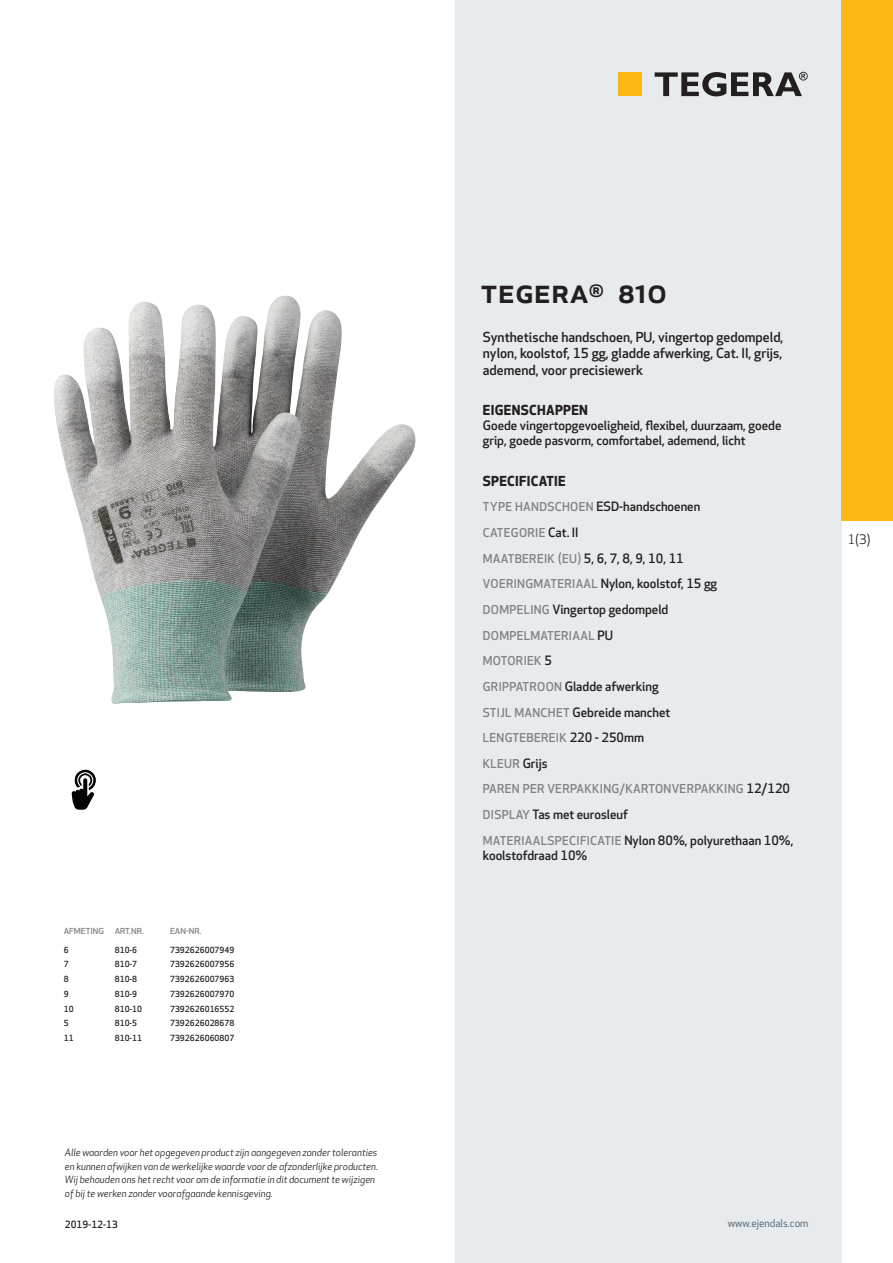
<style>
.page{position:relative;width:893px;height:1263px;background:#fff}
.page>*{position:absolute;margin:0;border:0;box-sizing:border-box;transform-origin:0 0}
.prodname{font:500 34.5px "Apex New";color:#231f20}
.Funktion_body{font:500 13.5px/16.5px "Apex New";color:#231f20;text-align:justify}
.Funktion_body-2{font:700 13.5px "Apex New";letter-spacing:.025em;color:#231f20}
.t1{font:12.75px "Apex New";color:#231f20}
.Funktion_body-3{font:500 12.6px/15px "Apex New";color:#231f20}
.Funktion_body-4{font:500 12px "Apex New";letter-spacing:.025em;color:#808285}
.t2{font:10.5px "Apex New";color:#405968}
.t3{font:italic 9.75px/13.5px "Apex New";color:#231f20}
.Sidfot_datum{font:500 9.75px "Apex New";color:#231f20}
.ArticleTable_body{font:500 8.25px "Apex New";color:#231f20}
.ArticeTable_header{font:500 8.1px "Apex New";color:#808285;scale:1.06 1}
.s1{font-size:12px;color:#808285}
.s2{font-size:12.6px;color:#231f20}
</style>
<div class="page">
<div style="left:455px;top:0;width:387px;height:1263px;background:#e8ebee"></div>
<div style="left:842px;top:0;width:51px;height:520px;background:#fcb814"></div>
<img style="left:54px;top:295px;width:362px;height:409px">
<div style="left:618px;top:72px;width:24px;height:24px;background:#fcb814"></div>
<svg style="left:655px;top:72px;width:153px;height:24px"></svg>
<svg style="left:72px;top:770px;width:24px;height:40px"></svg>
<p class="ArticeTable_header" style="left:64px;top:925px;width:39px">AFMETING</p>
<p class="ArticeTable_header" style="left:115px;top:925px;width:29px">ART.NR.</p>
<p class="ArticeTable_header" style="left:170px;top:925px;width:31px">EAN-NR.</p>
<p class="ArticleTable_body" style="left:64px;top:944px;width:6px">6</p>
<p class="ArticleTable_body" style="left:115px;top:944px;width:24px">810-6</p>
<p class="ArticleTable_body" style="left:170px;top:944px;width:66px">7392626007949</p>
<p class="ArticleTable_body" style="left:64px;top:959px;width:6px">7</p>
<p class="ArticleTable_body" style="left:115px;top:959px;width:24px">810-7</p>
<p class="ArticleTable_body" style="left:170px;top:959px;width:66px">7392626007956</p>
<p class="ArticleTable_body" style="left:64px;top:973px;width:6px">8</p>
<p class="ArticleTable_body" style="left:115px;top:973px;width:24px">810-8</p>
<p class="ArticleTable_body" style="left:170px;top:973px;width:66px">7392626007963</p>
<p class="ArticleTable_body" style="left:64px;top:988px;width:6px">9</p>
<p class="ArticleTable_body" style="left:115px;top:988px;width:24px">810-9</p>
<p class="ArticleTable_body" style="left:170px;top:988px;width:66px">7392626007970</p>
<p class="ArticleTable_body" style="left:64px;top:1003px;width:11px">10</p>
<p class="ArticleTable_body" style="left:115px;top:1003px;width:29px">810-10</p>
<p class="ArticleTable_body" style="left:170px;top:1003px;width:66px">7392626016552</p>
<p class="ArticleTable_body" style="left:64px;top:1018px;width:6px">5</p>
<p class="ArticleTable_body" style="left:115px;top:1018px;width:24px">810-5</p>
<p class="ArticleTable_body" style="left:170px;top:1018px;width:66px">7392626028678</p>
<p class="ArticleTable_body" style="left:64px;top:1032px;width:11px">11</p>
<p class="ArticleTable_body" style="left:115px;top:1032px;width:29px">810-11</p>
<p class="ArticleTable_body" style="left:170px;top:1032px;width:66px">7392626060807</p>
<p class="t3" style="left:65px;top:1146px;width:315px">Alle waarden voor het opgegeven product zijn aangegeven zonder toleranties en kunnen afwijken van de werkelijke waarde voor de afzonderlijke producten.<br>Wij behouden ons het recht voor om de informatie in dit document te wijzigen of bij te werken zonder voorafgaande kennisgeving.</p>
<p class="Sidfot_datum" style="left:65px;top:1218px;width:54px">2019-12-13</p>
<p class="prodname" style="left:480px;top:267px;width:188px">TEGERA<sup>®</sup> 810</p>
<p class="Funktion_body" style="left:483px;top:328px;width:302px">Synthetische handschoen, PU, vingertop gedompeld, nylon, koolstof, 15 gg, gladde afwerking, Cat. II, grijs, ademend, voor precisiewerk</p>
<p class="Funktion_body-2" style="left:483px;top:400px;width:107px">EIGENSCHAPPEN</p>
<p class="Funktion_body-3" style="left:483px;top:418px;width:300px">Goede vingertopgevoeligheid, flexibel, duurzaam, goede grip, goede pasvorm, comfortabel, ademend, licht</p>
<p class="Funktion_body-2" style="left:483px;top:471px;width:84px">SPECIFICATIE</p>
<p class="Funktion_body-3" style="left:483px;top:499px;width:219px"><span class="s1">TYPE HANDSCHOEN</span> ESD-handschoenen</p>
<p class="Funktion_body-4" style="left:483px;top:525px;width:97px">CATEGORIE <span class="s2">Cat. II</span></p>
<p class="Funktion_body-3" style="left:483px;top:550px;width:202px"><span class="s1">MAATBEREIK (EU)</span> 5, 6, 7, 8, 9, 10, 11</p>
<p class="Funktion_body-3" style="left:483px;top:576px;width:236px"><span class="s1">VOERINGMATERIAAL</span> Nylon, koolstof, 15 gg</p>
<p class="Funktion_body-3" style="left:483px;top:602px;width:187px"><span class="s1">DOMPELING</span> Vingertop gedompeld</p>
<p class="Funktion_body-4" style="left:483px;top:627px;width:132px">DOMPELMATERIAAL <span class="s2">PU</span></p>
<p class="Funktion_body-4" style="left:483px;top:653px;width:71px">MOTORIEK <span class="s2">5</span></p>
<p class="Funktion_body-3" style="left:483px;top:679px;width:177px"><span class="s1">GRIPPATROON</span> Gladde afwerking</p>
<p class="Funktion_body-3" style="left:483px;top:704px;width:189px"><span class="s1">STIJL MANCHET</span> Gebreide manchet</p>
<p class="Funktion_body-4" style="left:483px;top:730px;width:163px">LENGTEBEREIK <span class="s2">220 - 250mm</span></p>
<p class="Funktion_body-4" style="left:483px;top:755px;width:66px">KLEUR <span class="s2">Grijs</span></p>
<p class="Funktion_body-4" style="left:483px;top:781px;width:309px">PAREN PER VERPAKKING/KARTONVERPAKKING <span class="s2">12/120</span></p>
<p class="Funktion_body-3" style="left:483px;top:807px;width:147px"><span class="s1">DISPLAY</span> Tas met eurosleuf</p>
<p class="Funktion_body-3" style="left:483px;top:832px;width:312px"><span class="s1">MATERIAALSPECIFICATIE</span> Nylon 80%, polyurethaan 10%, koolstofdraad 10%</p>
<p class="t1" style="left:848px;top:531px;width:24px">1(3)</p>
<p class="t2" style="left:728px;top:1217px;width:82px">www.ejendals.com</p>
</div>
